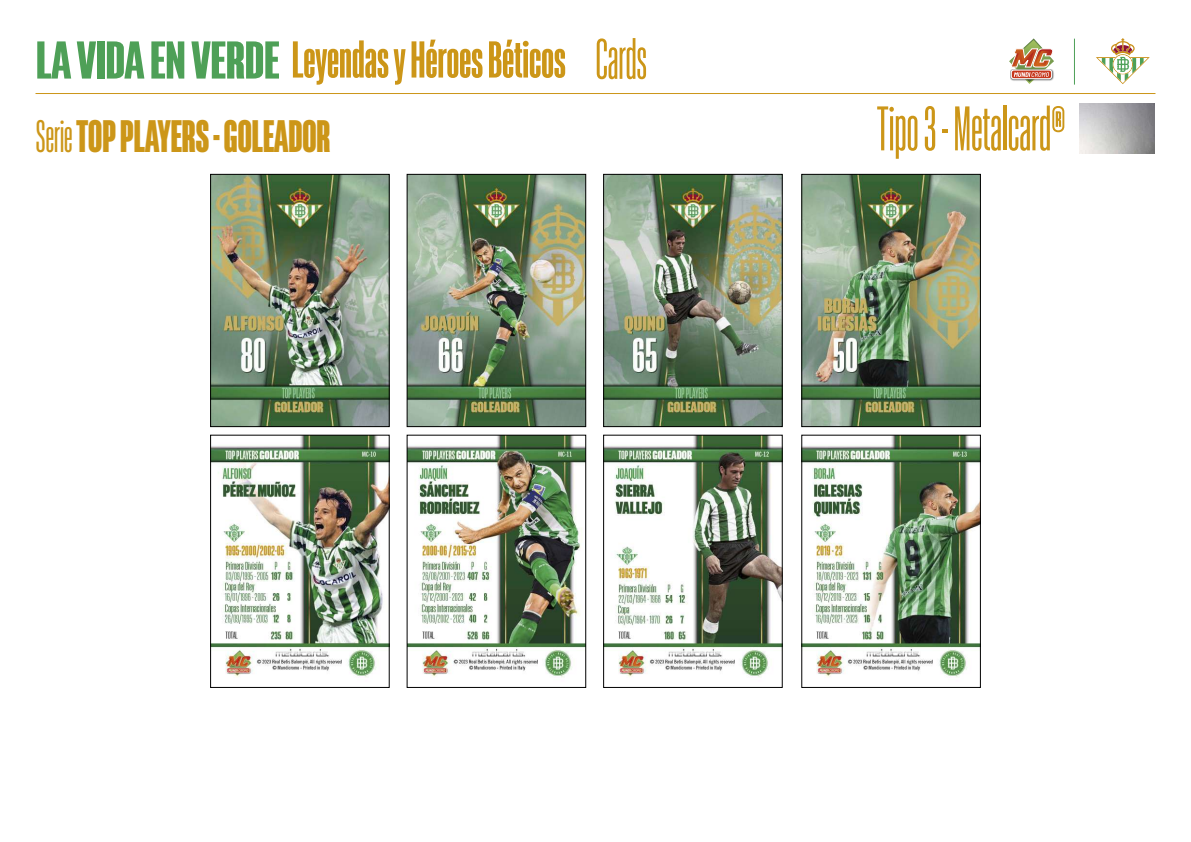
<style>
.page{position:relative;width:1191px;height:842px;background:#fff}
.page>*{position:absolute;margin:0;border:0;box-sizing:border-box;transform-origin:0 0}
.t1{font:62.8px "Real Betis Headline Tres";color:#cc9618;scale:.9 1}
.t2{font:51.7px "Real Betis Headline Cuatro";color:#cc9618}
.t3{font:45.5px "Real Betis Headline Seis";color:#cc9618;scale:.9 1}
.s1{font-family:"Real Betis Headline Cinco";font-size:53.1px;color:#4ea057}
.s2{font-family:"Real Betis Headline Tres";font-size:57.1px}
.s3{font-family:"Real Betis Headline Tres"}
</style>
<div class="page">
<hr style="left:35px;top:93px;width:1120px;height:1px;background:#cc9618">
<img style="left:212px;top:176px;width:175px;height:249px">
<div style="left:210px;top:174px;width:179px;height:253px;border:1px solid #000"></div>
<img style="left:409px;top:176px;width:175px;height:249px">
<div style="left:407px;top:174px;width:179px;height:253px;border:1px solid #000"></div>
<img style="left:605px;top:176px;width:175px;height:249px">
<div style="left:603px;top:174px;width:179px;height:253px;border:1px solid #000"></div>
<img style="left:803px;top:176px;width:175px;height:249px">
<div style="left:801px;top:174px;width:179px;height:253px;border:1px solid #000"></div>
<img style="left:212px;top:437px;width:175px;height:240px">
<div style="left:210px;top:435px;width:179px;height:253px;border:1px solid #000"></div>
<img style="left:409px;top:437px;width:175px;height:240px">
<div style="left:407px;top:435px;width:179px;height:253px;border:1px solid #000"></div>
<img style="left:605px;top:437px;width:175px;height:240px">
<div style="left:603px;top:435px;width:179px;height:253px;border:1px solid #000"></div>
<img style="left:803px;top:437px;width:175px;height:240px">
<div style="left:801px;top:435px;width:179px;height:253px;border:1px solid #000"></div>
<svg style="left:1009px;top:38px;width:45px;height:46px"></svg>
<hr style="left:1074px;top:39px;width:1px;height:46px;background:#4ea057">
<svg style="left:1096px;top:38px;width:53px;height:46px"></svg>
<p class="t2" style="left:36px;top:31px;width:612px"><span class="s1">LA VIDA EN VERDE</span> Leyendas y Héroes Béticos <span class="s2">Cards</span></p>
<p class="t3" style="left:36px;top:110px;width:329px"><span class="s3">Serie</span> TOP PLAYERS - GOLEADOR</p>
<p class="t1" style="left:876px;top:94px;width:211px">Tipo 3 - Metalcard®</p>
</div>
